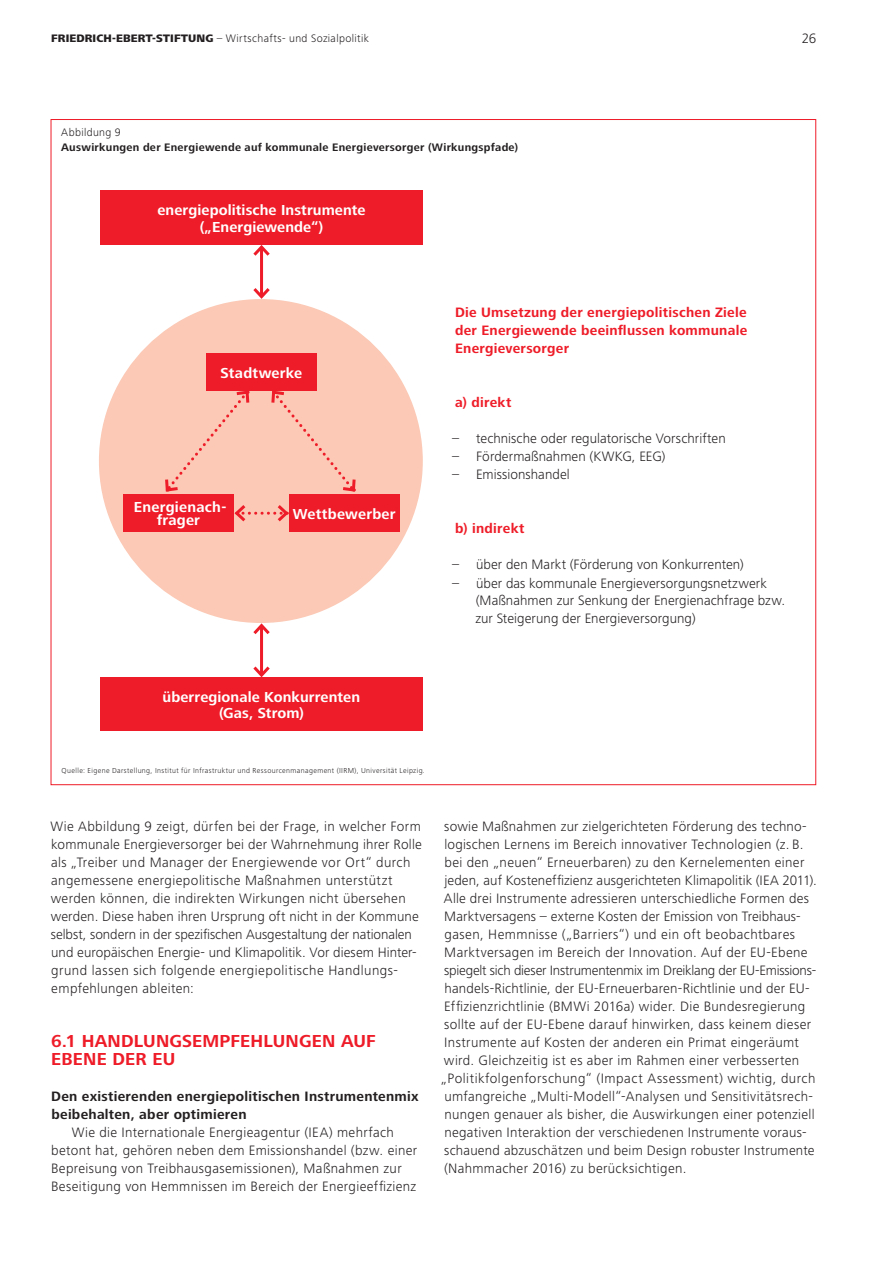
<style>
.page{position:relative;width:893px;height:1263px;background:#fff}
.page>*{position:absolute;margin:0;border:0;box-sizing:border-box;transform-origin:0 0}
.t1{font:700 18px/18px "Frutiger Next LT";letter-spacing:.01em;color:#ee1c28}
.t2{font:700 15px/16.5px "Frutiger Next LT";letter-spacing:.01em;color:#fff;text-align:center}
.t3{font:300 14.1px/18px "Frutiger Next LT";letter-spacing:.02em;color:#231f20}
.t4{font:700 14.1px/18px "Frutiger Next LT";letter-spacing:.02em;color:#ee1c28;text-align:justify}
.t5{font:700 14.1px/18px "Frutiger Next LT";letter-spacing:.02em;color:#231f20}
.t6{font:300 14.1px "Frutiger Next LT";color:#231f20}
.t7{font:700 11.25px "Frutiger Next LT";letter-spacing:.025em;color:#231f20}
.t8{font:300 11.25px "Frutiger Next LT";letter-spacing:.035em;color:#231f20}
.t9{font:300 7.5px "Frutiger Next LT";letter-spacing:.05em;color:#231f20}
.s1{font-weight:800}
</style>
<div class="page">
<div style="left:99px;top:299px;width:324px;height:324px;background:#fbc9b5;border-radius:50%"></div>
<div style="left:100px;top:191px;width:323px;height:54px;background:#ee1c28"></div>
<div style="left:206px;top:353px;width:111px;height:38px;background:#ee1c28"></div>
<div style="left:123px;top:494px;width:111px;height:38px;background:#ee1c28"></div>
<div style="left:289px;top:494px;width:110px;height:38px;background:#ee1c28"></div>
<hr style="left:260px;top:247px;width:3px;height:50px;background:#ee1c28">
<svg style="left:253px;top:245px;width:17px;height:14px"></svg>
<svg style="left:250px;top:285px;width:23px;height:15px"></svg>
<div style="left:100px;top:678px;width:323px;height:53px;background:#ee1c28"></div>
<hr style="left:260px;top:625px;width:3px;height:50px;background:#ee1c28">
<svg style="left:250px;top:622px;width:23px;height:15px"></svg>
<svg style="left:250px;top:663px;width:23px;height:15px"></svg>
<svg style="left:271px;top:391px;width:85px;height:101px"></svg>
<svg style="left:165px;top:391px;width:85px;height:101px"></svg>
<svg style="left:234px;top:505px;width:55px;height:17px"></svg>
<p class="t8" style="left:51px;top:32px;width:319px"><span class="s1">FRIEDRICH-EBERT-STIFTUNG</span> – Wirtschafts- und Sozialpolitik</p>
<p class="t3" style="left:802px;top:30px;width:16px">26</p>
<p class="t8" style="left:61px;top:126px;width:61px">Abbildung 9</p>
<p class="t7" style="left:61px;top:141px;width:458px">Auswirkungen der Energiewende auf kommunale Energieversorger (Wirkungspfade)</p>
<p class="t2" style="left:157px;top:202px;width:210px">energiepolitische Instrumente („Energiewende“)</p>
<p class="t2" style="left:221px;top:364px;width:83px">Stadtwerke</p>
<p class="t2" style="left:134px;top:500px;width:94px;line-height:13.5px">Energienach&shy;frager</p>
<p class="t2" style="left:293px;top:505px;width:104px">Wettbewerber</p>
<p class="t4" style="left:455px;top:304px;width:294px">Die Umsetzung der energiepolitischen Ziele der Energiewende beeinflussen kommunale Energieversorger</p>
<p class="t4" style="left:455px;top:394px;width:58px">a) direkt</p>
<p class="t3" style="left:452px;top:430px;width:275px">– technische oder regulatorische Vorschriften</p>
<p class="t6" style="left:452px;top:449px;width:215px">– Fördermaßnahmen (KWKG, EEG)</p>
<p class="t3" style="left:452px;top:466px;width:119px">– Emissionshandel</p>
<p class="t4" style="left:455px;top:520px;width:71px">b) indirekt</p>
<p class="t3" style="left:452px;top:556px;width:293px">– über den Markt (Förderung von Konkurrenten)</p>
<p class="t3" style="left:475px;top:574px;width:311px;text-indent:-23px">– über das kommunale Energieversorgungsnetzwerk (Maßnahmen zur Senkung der Energienachfrage bzw. zur Steigerung der Energieversorgung)</p>
<p class="t2" style="left:163px;top:689px;width:199px">überregionale Konkurrenten (Gas, Strom)</p>
<p class="t9" style="left:62px;top:766px;width:365px">Quelle: Eigene Darstellung, Institut für Infrastruktur und Ressourcenmanagement (IIRM), Universität Leipzig.</p>
<p class="t3" style="left:51px;top:817px;width:373px">Wie Abbildung 9 zeigt, dürfen bei der Frage, in welcher Form kommunale Energieversorger bei der Wahrnehmung ihrer Rolle als „Treiber und Manager der Energiewende vor Ort“ durch angemessene energiepolitische Maßnahmen unterstützt werden können, die indirekten Wirkungen nicht übersehen werden. Diese haben ihren Ursprung oft nicht in der Kommune selbst, sondern in der spezifischen Ausgestaltung der nationalen und europäischen Energie- und Klimapolitik. Vor diesem Hinter&shy;grund lassen sich folgende energiepolitische Handlungs&shy;empfehlungen ableiten:</p>
<p class="t1" style="left:51px;top:1031px;width:326px">6.1 HANDLUNGSEMPFEHLUNGEN AUF<br>EBENE DER EU</p>
<p class="t5" style="left:51px;top:1087px;width:369px">Den existierenden energiepolitischen Instrumentenmix beibehalten, aber optimieren</p>
<p class="t3" style="left:51px;top:1123px;width:368px;text-indent:21px">Wie die Internationale Energieagentur (IEA) mehrfach betont hat, gehören neben dem Emissionshandel (bzw. einer Bepreisung von Treibhausgasemissionen), Maßnahmen zur Beseitigung von Hemmnissen im Bereich der Energieeffizienz</p>
<p class="t3" style="left:441px;top:817px;width:377px">sowie Maßnahmen zur zielgerichteten Förderung des techno&shy;logischen Lernens im Bereich innovativer Technologien (z. B. bei den „neuen“ Erneuerbaren) zu den Kernelementen einer jeden, auf Kosteneffizienz ausgerichteten Klimapolitik (IEA 2011).<br>Alle drei Instrumente adressieren unterschiedliche Formen des Marktversagens – externe Kosten der Emission von Treibhaus&shy;gasen, Hemmnisse („Barriers“) und ein oft beobachtbares Marktversagen im Bereich der Innovation. Auf der EU-Ebene spiegelt sich dieser Instrumentenmix im Dreiklang der EU-Emissions&shy;handels-Richtlinie, der EU-Erneuerbaren-Richtlinie und der EU-Effizienzrichtlinie (BMWi 2016a) wider. Die Bundesregierung sollte auf der EU-Ebene darauf hinwirken, dass keinem dieser Instrumente auf Kosten der anderen ein Primat eingeräumt wird. Gleichzeitig ist es aber im Rahmen einer verbesserten „Politikfolgenforschung“ (Impact Assessment) wichtig, durch umfangreiche „Multi-Modell“-Analysen und Sensitivitätsrech&shy;nungen genauer als bisher, die Auswirkungen einer potenziell negativen Interaktion der verschiedenen Instrumente voraus&shy;schauend abzuschätzen und beim Design robuster Instrumente (Nahmmacher 2016) zu berücksichtigen.</p>
</div>
